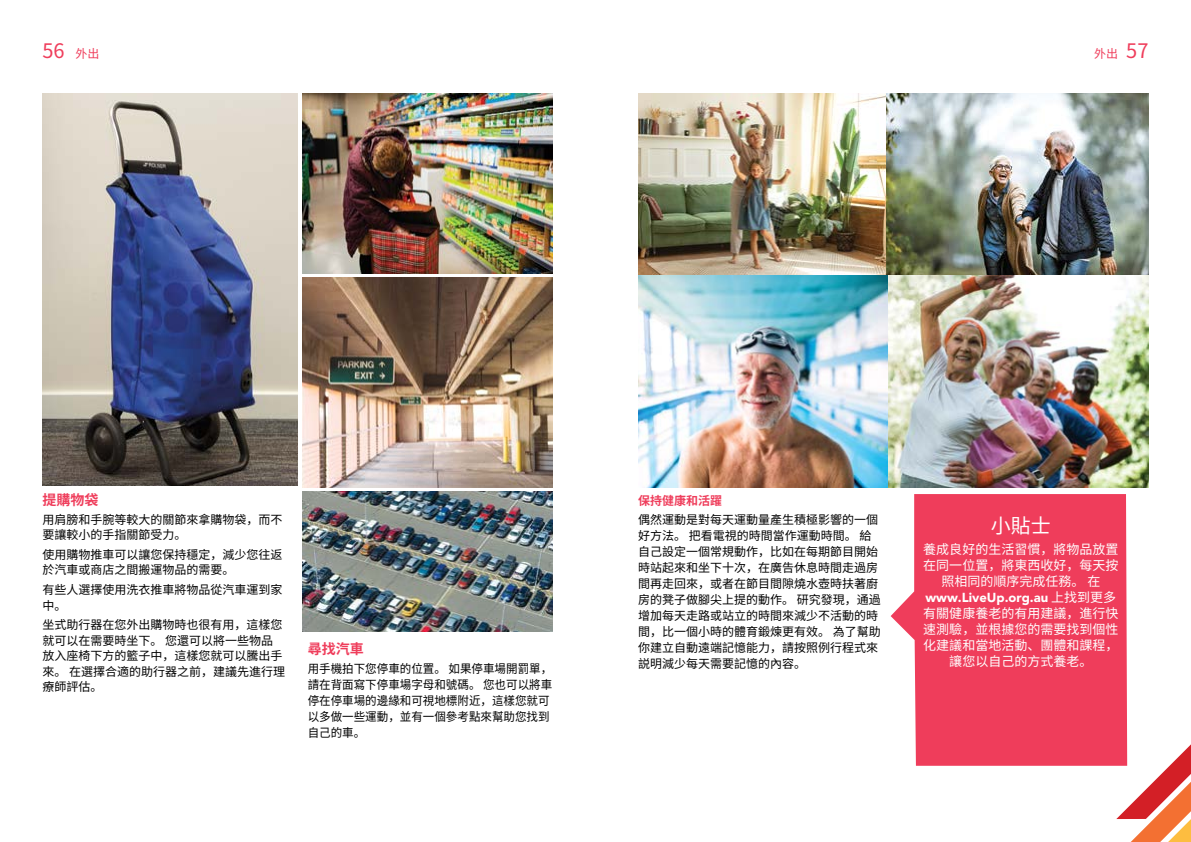
<style>
.page{position:relative;width:1191px;height:842px;background:#fff}
.page>*{position:absolute;margin:0;border:0;box-sizing:border-box;transform-origin:0 0}
.Folio_txt_left{font:20px "Noto Sans CJ Ksc";color:#ef3d5b}
.Tip_fact_head{font:20px "Noto Sans CJ Ksc";color:#fff}
.MAIN_SubHEADER{font:700 14px "Noto Sans CJ Ksc";color:#ef3d5b}
.MAIN_BODY_TXT{font:700 14px "Noto Sans CJ Ksc";color:#ef3d5b}
.MAIN_BODY_TXT-2{font:13px/16px "Noto Sans CJ Ksc";color:#fff;text-align:center}
.MAIN_BODY_TXT-3{font:12px/16px "Noto Sans CJ Ksc";color:#000}
.MAIN_BODY_TXT-4{font:12px/16px "Noto Sans CJ Ksc";color:#000;scale:.96 1}
.MAIN_SubHEADER-2{font:700 12px "Noto Sans CJ Ksc";color:#ef3d5b}
.FOLIO_TXT{font:12px "Noto Sans CJ Ksc";color:#ef3d5b}
.s1{font-size:12px}
.s2{font-size:20px}
.s3{font-family:"Avenir LT Std";font-weight:900}
</style>
<div class="page">
<img style="left:43px;top:94px;width:255px;height:391px">
<img style="left:303px;top:278px;width:250px;height:209px">
<img style="left:303px;top:94px;width:250px;height:179px">
<img style="left:302px;top:492px;width:251px;height:140px">
<img style="left:638px;top:94px;width:248px;height:182px">
<img style="left:886px;top:94px;width:262px;height:182px">
<img style="left:638px;top:276px;width:510px;height:211px">
<svg style="left:890px;top:494px;width:237px;height:272px;background:#f0506b"></svg>
<svg style="left:1116px;top:744px;width:75px;height:98px"></svg>
<p class="Folio_txt_left" style="left:43px;top:40px;width:59px">56 <span class="s1">外出</span></p>
<p class="FOLIO_TXT" style="left:1094px;top:47px;width:56px">外出 <span class="s2">57</span></p>
<p class="MAIN_SubHEADER" style="left:43px;top:492px;width:57px">提購物袋</p>
<p class="MAIN_BODY_TXT-3" style="left:43px;top:512px;width:242px;line-height:15.5px">用肩膀和手腕等較大的關節來拿購物袋，而不要讓較小的手指關節受力。</p>
<p class="MAIN_BODY_TXT-3" style="left:43px;top:547px;width:242px;line-height:15.5px">使用購物推車可以讓您保持穩定，減少您往返於汽車或商店之間搬運物品的需要。</p>
<p class="MAIN_BODY_TXT-3" style="left:43px;top:582px;width:242px;line-height:15.5px">有些人選擇使用洗衣推車將物品從汽車運到家中。</p>
<p class="MAIN_BODY_TXT-3" style="left:43px;top:617px;width:244px;line-height:15.5px">坐式助行器在您外出購物時也很有用，這樣您就可以在需要時坐下。 您還可以將一些物品放入座椅下方的籃子中，這樣您就可以騰出手來。 在選擇合適的助行器之前，建議先進行理療師評估。</p>
<p class="MAIN_BODY_TXT" style="left:308px;top:641px;width:57px">尋找汽車</p>
<p class="MAIN_BODY_TXT-4" style="left:308px;top:661px;width:256px">用手機拍下您停車的位置。 如果停車場開罰單，請在背面寫下停車場字母和號碼。 您也可以將車停在停車場的邊緣和可視地標附近，這樣您就可以多做一些運動，並有一個參考點來幫助您找到自己的車。</p>
<p class="MAIN_SubHEADER-2" style="left:638px;top:494px;width:85px">保持健康和活躍</p>
<p class="MAIN_BODY_TXT-3" style="left:638px;top:511px;width:244px">偶然運動是對每天運動量產生積極影響的一個好方法。 把看電視的時間當作運動時間。 給自己設定一個常規動作，比如在每期節目開始時站起來和坐下十次，在廣告休息時間走過房間再走回來，或者在節目間隙燒水壺時扶著廚房的凳子做腳尖上提的動作。 研究發現，通過增加每天走路或站立的時間來減少不活動的時間，比一個小時的體育鍛煉更有效。 為了幫助你建立自動遠端記憶能力，請按照例行程式來説明減少每天需要記憶的內容。</p>
<p class="Tip_fact_head" style="left:990px;top:514px;width:61px">小貼士</p>
<p class="MAIN_BODY_TXT-2" style="left:923px;top:542px;width:196px">養成良好的生活習慣，將物品放置在同一位置，將東西收好，每天按照相同的順序完成任務。 在<span class="s3">www.LiveUp.org.au</span> 上找到更多有關健康養老的有用建議，進行快速測驗，並根據您的需要找到個性化建議和當地活動、團體和課程，讓您以自己的方式養老。</p>
</div>
